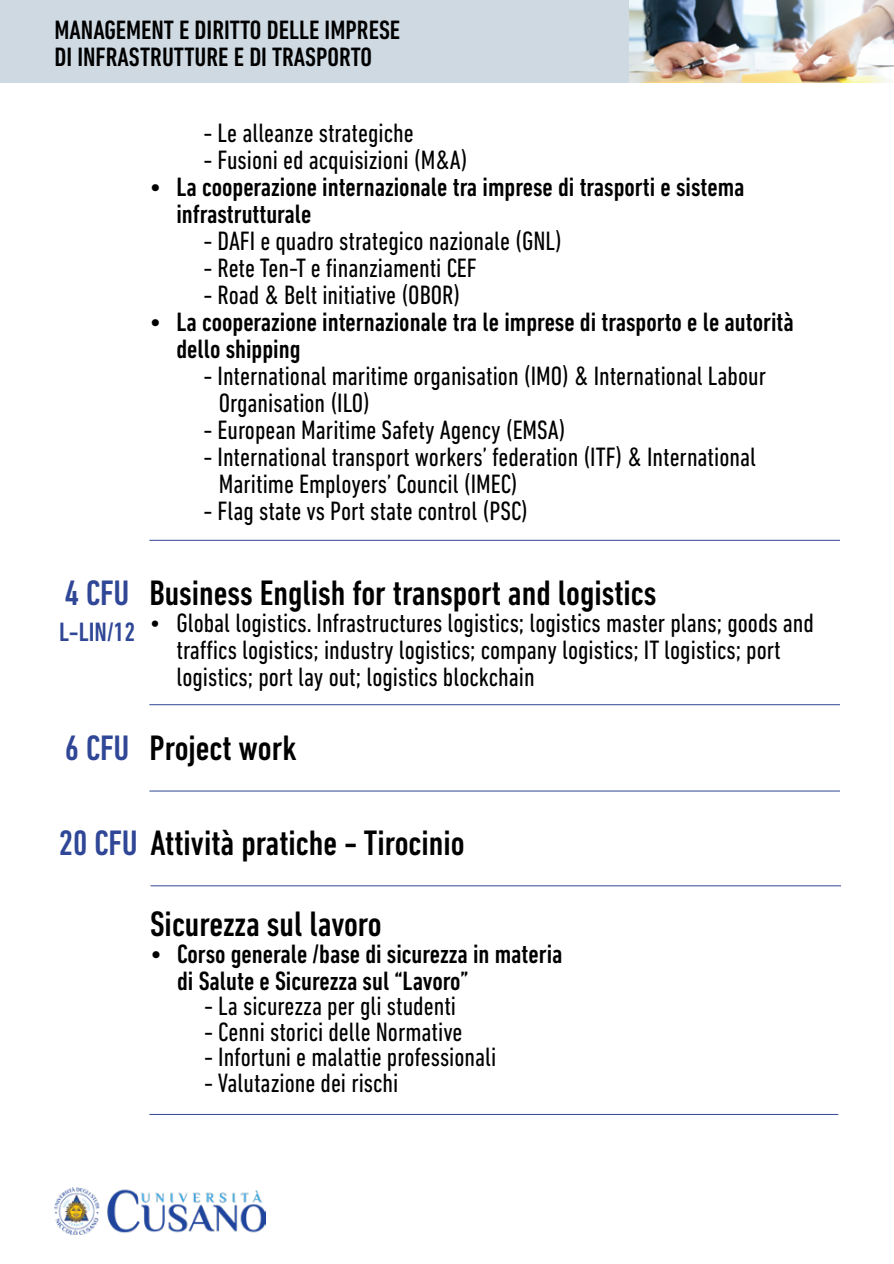
<style>
.page{position:relative;width:894px;height:1264px;background:#fff}
.page>*{position:absolute;margin:0;border:0;box-sizing:border-box;transform-origin:0 0}
.t1{font:500 condensed 36px "DIN Next LT Pro";color:#000}
.t2{font:500 condensed 36px "DIN Next LT Pro";color:#2f4796}
.t3{font:condensed 27px/27px "DIN Next LT Pro";color:#000}
.t4{font:500 condensed 27px/27px "DIN Next LT Pro";color:#000}
.t5{font:500 condensed 27px "DIN Next LT Pro";color:#2f4796}
.s1{color:#2f4796}
</style>
<div class="page">
<img style="left:54px;top:1187px;width:211px;height:47px">
<div style="left:0;top:0;width:893px;height:83px;background:#ced9e2"></div>
<hr style="left:149px;top:790px;width:690px;height:1px;background:#304696">
<hr style="left:150px;top:885px;width:690px;height:1px;background:#304696">
<hr style="left:149px;top:704px;width:690px;height:1px;background:#304696">
<img style="left:630px;top:0;width:263px;height:83px">
<hr style="left:149px;top:540px;width:690px;height:1px;background:#304696">
<hr style="left:149px;top:1113px;width:689px;height:1px;background:#304696">
<p class="t4" style="left:54px;top:16px;width:347px">MANAGEMENT E DIRITTO DELLE IMPRESE<br>DI INFRASTRUTTURE E DI TRASPORTO</p>
<p class="t3" style="left:203px;top:119px;width:212px">- Le alleanze strategiche</p>
<p class="t3" style="left:203px;top:146px;width:266px">- Fusioni ed acquisizioni (M&amp;A)</p>
<p class="t4" style="left:176px;top:173px;width:569px;text-indent:-27px">• La cooperazione internazionale tra imprese di trasporti e sistema infrastrutturale</p>
<p class="t3" style="left:203px;top:227px;width:360px">- DAFI e quadro strategico nazionale (GNL)</p>
<p class="t3" style="left:203px;top:254px;width:275px">- Rete Ten-T e finanziamenti CEF</p>
<p class="t3" style="left:203px;top:281px;width:258px">- Road &amp; Belt initiative (OBOR)</p>
<p class="t4" style="left:176px;top:308px;width:618px;text-indent:-27px">• La cooperazione internazionale tra le imprese di trasporto e le autorità dello shipping</p>
<p class="t3" style="left:219px;top:362px;width:548px;text-indent:-15px">- International maritime organisation (IMO) &amp; International Labour<br>Organisation (ILO)</p>
<p class="t3" style="left:203px;top:416px;width:363px">- European Maritime Safety Agency (EMSA)</p>
<p class="t3" style="left:219px;top:443px;width:538px;text-indent:-15px">- International transport workers’ federation (ITF) &amp; International<br>Maritime Employers’ Council (IMEC)</p>
<p class="t3" style="left:203px;top:497px;width:326px">- Flag state vs Port state control (PSC)</p>
<h1 class="t2" style="left:65px;top:572px;width:66px">4 CFU</h1>
<p class="t5" style="left:59px;top:616px;width:77px">L-LIN/12</p>
<h1 class="t1" style="left:149px;top:572px;width:508px">Business English for transport and logistics</h1>
<p class="t3" style="left:176px;top:609px;width:639px;text-indent:-27px">• Global logistics. Infrastructures logistics; logistics master plans; goods and traffics logistics; industry logistics; company logistics; IT logistics; port logistics; port lay out; logistics blockchain</p>
<h1 class="t2" style="left:65px;top:727px;width:66px">6 CFU</h1>
<h1 class="t1" style="left:149px;top:727px;width:149px">Project work</h1>
<h1 class="t1" style="left:59px;top:822px;width:407px"><span class="s1">20 CFU</span> Attività pratiche - Tirocinio</h1>
<h1 class="t1" style="left:150px;top:903px;width:233px">Sicurezza sul lavoro</h1>
<p class="t4" style="left:177px;top:940px;width:387px;text-indent:-27px">• Corso generale /base di sicurezza in materia di Salute e Sicurezza sul “Lavoro”</p>
<p class="t3" style="left:204px;top:992px;width:253px">- La sicurezza per gli studenti</p>
<p class="t3" style="left:204px;top:1017px;width:260px">- Cenni storici delle Normative</p>
<p class="t3" style="left:204px;top:1043px;width:294px">- Infortuni e malattie professionali</p>
<p class="t3" style="left:204px;top:1068px;width:196px">- Valutazione dei rischi</p>
</div>
